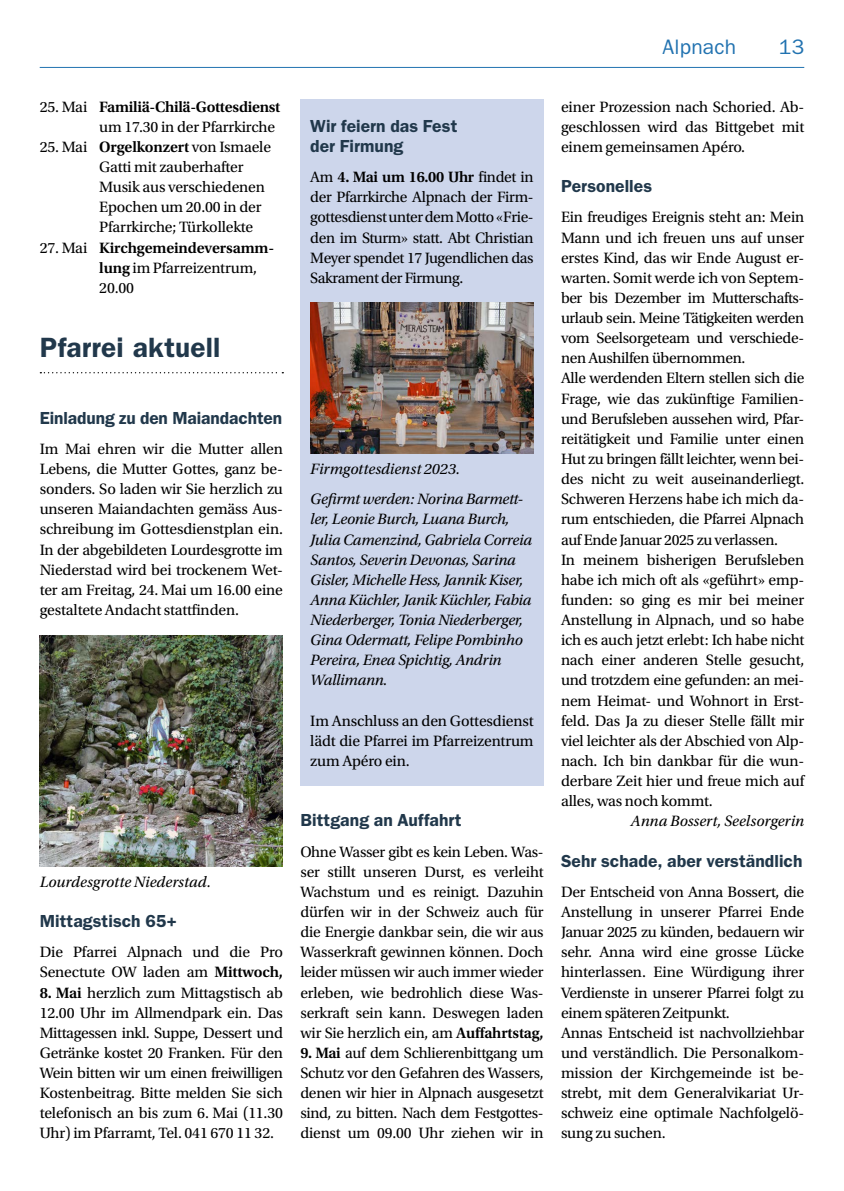
<style>
.page{position:relative;width:844px;height:1191px;background:#fff}
.page>*{position:absolute;margin:0;border:0;box-sizing:border-box;transform-origin:0 0}
.t1{font:600 28px "ITC Franklin Gothic Std";letter-spacing:.005em;color:#21384b}
.t2{font:21px "ITC Franklin Gothic Std";letter-spacing:.01em;color:#2172b0}
.t3{font:600 17.5px/20.1px "ITC Franklin Gothic Std";letter-spacing:.005em;color:#21384b}
.t4{font:15.75px/20.1px "Utopia Std";letter-spacing:-.01em;color:#000;text-align:justify}
.t5{font:italic 15.75px/20.1px "Utopia Std";letter-spacing:-.015em;color:#000}
.t6{font:italic 15.75px "Utopia Std";letter-spacing:.005em;color:#000}
.s1{font-weight:600}
</style>
<div class="page">
<hr style="left:40px;top:67px;width:764px;height:1px;background:#2172b0">
<svg style="left:40px;top:372px;width:243px;height:1px"></svg>
<div style="left:300px;top:99px;width:243px;height:687px;background:#cdd6eb"></div>
<img style="left:40px;top:635px;width:243px;height:231px">
<img style="left:310px;top:303px;width:223px;height:151px">
<p class="t4" style="left:99px;top:97px;width:182px;text-indent:-60px">25. Mai <span class="s1">Familiä-Chilä-Gottesdienst </span>um 17.30 in der Pfarrkirche</p>
<p class="t4" style="left:99px;top:137px;width:173px;text-align:left;text-indent:-60px">25. Mai <span class="s1">Orgelkonzert</span> von Ismaele<br>Gatti mit zauberhafter<br>Musik aus verschiedenen<br>Epochen um 20.00 in der<br>Pfarrkirche; Türkollekte</p>
<p class="t4" style="left:99px;top:238px;width:176px;text-align:left;text-indent:-60px">27. Mai <span class="s1">Kirchgemeindeversamm&shy;lung</span> im Pfarreizentrum,<br>20.00</p>
<h1 class="t1" style="left:40px;top:331px;width:182px">Pfarrei aktuell</h1>
<p class="t3" style="left:40px;top:408px;width:244px">Einladung zu den Maiandachten</p>
<p class="t4" style="left:40px;top:439px;width:245px">Im Mai ehren wir die Mutter allen Lebens, die Mutter Gottes, ganz be&shy;sonders. So laden wir Sie herzlich zu unseren Maiandachten gemäss Aus&shy;schreibung im Gottesdienstplan ein.<br>In der abgebildeten Lourdesgrotte im Niederstad wird bei trockenem Wet&shy;ter am Freitag, 24. Mai um 16.00 eine gestaltete Andacht stattfinden.</p>
<p class="t6" style="left:40px;top:873px;width:173px">Lourdesgrotte Niederstad.</p>
<p class="t3" style="left:40px;top:911px;width:139px">Mittagstisch 65+</p>
<p class="t4" style="left:40px;top:942px;width:245px">Die Pfarrei Alpnach und die Pro<br>Senectute OW laden am <span class="s1">Mittwoch,</span></p>
<p class="t4" style="left:40px;top:982px;width:245px"><span class="s1">8. Mai</span> herzlich zum Mittagstisch ab 12.00 Uhr im Allmendpark ein. Das Mittagessen inkl. Suppe, Dessert und Getränke kostet 20 Franken. Für den Wein bitten wir um einen freiwilligen Kostenbeitrag. Bitte melden Sie sich telefonisch an bis zum 6. Mai (11.30<br>Uhr) im Pfarramt, Tel. 041 670 11 32.</p>
<h2 class="t2" style="left:662px;top:35px;width:75px">Alpnach</h2>
<h2 class="t2" style="left:778px;top:35px;width:27px">13</h2>
<p class="t3" style="left:310px;top:116px;width:148px">Wir feiern das Fest der Firmung</p>
<p class="t4" style="left:310px;top:167px;width:225px">Am <span class="s1">4. Mai um 16.00 Uhr</span> findet in der Pfarrkirche Alpnach der Firm&shy;gottesdienst unter dem Motto «Frie&shy;den im Sturm» statt. Abt Christian Meyer spendet 17 Jugendlichen das Sakrament der Firmung.</p>
<p class="t6" style="left:310px;top:460px;width:151px">Firmgottesdienst 2023.</p>
<p class="t5" style="left:310px;top:489px;width:223px">Gefirmt werden: Norina Barmett&shy;ler, Leonie Burch, Luana Burch,<br>Julia Camenzind, Gabriela Correia<br>Santos, Severin Devonas, Sarina<br>Gisler, Michelle Hess, Jannik Kiser,<br>Anna Küchler, Janik Küchler, Fabia<br>Niederberger, Tonia Niederberger,<br>Gina Odermatt, Felipe Pombinho<br>Pereira, Enea Spichtig, Andrin<br>Wallimann.</p>
<p class="t4" style="left:310px;top:711px;width:225px">Im Anschluss an den Gottesdienst lädt die Pfarrei im Pfarreizentrum zum Apéro ein.</p>
<p class="t3" style="left:300px;top:810px;width:163px">Bittgang an Auffahrt</p>
<p class="t4" style="left:300px;top:841px;width:245px">Ohne Wasser gibt es kein Leben. Was&shy;ser stillt unseren Durst, es verleiht Wachstum und es reinigt. Dazuhin dürfen wir in der Schweiz auch für die Energie dankbar sein, die wir aus Wasserkraft gewinnen können. Doch leider müssen wir auch immer wieder erleben, wie bedrohlich diese Was&shy;serkraft sein kann. Deswegen laden wir Sie herzlich ein, am <span class="s1">Auffahrtstag,</span></p>
<p class="t4" style="left:300px;top:1043px;width:245px"><span class="s1">9. Mai</span> auf dem Schlierenbittgang um Schutz vor den Gefahren des Wassers, denen wir hier in Alpnach ausgesetzt sind, zu bitten. Nach dem Festgottes&shy;dienst um 09.00 Uhr ziehen wir in</p>
<p class="t4" style="left:561px;top:97px;width:245px">einer Prozession nach Schoried. Ab&shy;geschlossen wird das Bittgebet mit einem gemeinsamen Apéro.</p>
<p class="t3" style="left:561px;top:176px;width:93px">Personelles</p>
<p class="t4" style="left:561px;top:207px;width:245px;text-align:left">Ein freudiges Ereignis steht an: Mein Mann und ich freuen uns auf unser erstes Kind, das wir Ende August er&shy;warten. Somit werde ich von Septem&shy;ber bis Dezember im Mutterschafts&shy;urlaub sein. Meine Tätigkeiten werden vom Seelsorgeteam und verschiede&shy;nen Aushilfen übernommen.<br>Alle werdenden Eltern stellen sich die Frage, wie das zukünftige Familien&shy;und Berufsleben aussehen wird, Pfar&shy;reitätigkeit und Familie unter einen Hut zu bringen fällt leichter, wenn bei&shy;des nicht zu weit auseinanderliegt.<br>Schweren Herzens habe ich mich da&shy;rum entschieden, die Pfarrei Alpnach auf Ende Januar 2025 zu verlassen.<br>In meinem bisherigen Berufsleben habe ich mich oft als «geführt» emp&shy;funden: so ging es mir bei meiner Anstellung in Alpnach, und so habe ich es auch jetzt erlebt: Ich habe nicht nach einer anderen Stelle gesucht, und trotzdem eine gefunden: an mei&shy;nem Heimat- und Wohnort in Erst&shy;feld. Das Ja zu dieser Stelle fällt mir viel leichter als der Abschied von Alp&shy;nach. Ich bin dankbar für die wun&shy;derbare Zeit hier und freue mich auf alles, was noch kommt.</p>
<p class="t6" style="left:630px;top:812px;width:175px">Anna Bossert, Seelsorgerin</p>
<p class="t3" style="left:561px;top:850px;width:243px">Sehr schade, aber verständlich</p>
<p class="t4" style="left:561px;top:882px;width:245px;text-align:left">Der Entscheid von Anna Bossert, die Anstellung in unserer Pfarrei Ende Januar 2025 zu künden, bedauern wir sehr. Anna wird eine grosse Lücke hinterlassen. Eine Würdigung ihrer Verdienste in unserer Pfarrei folgt zu einem späteren Zeitpunkt.<br>Annas Entscheid ist nachvollziehbar und verständlich. Die Personalkom&shy;mission der Kirchgemeinde ist be&shy;strebt, mit dem Generalvikariat Ur&shy;schweiz eine optimale Nachfolgelö&shy;sung zu suchen.</p>
</div>
